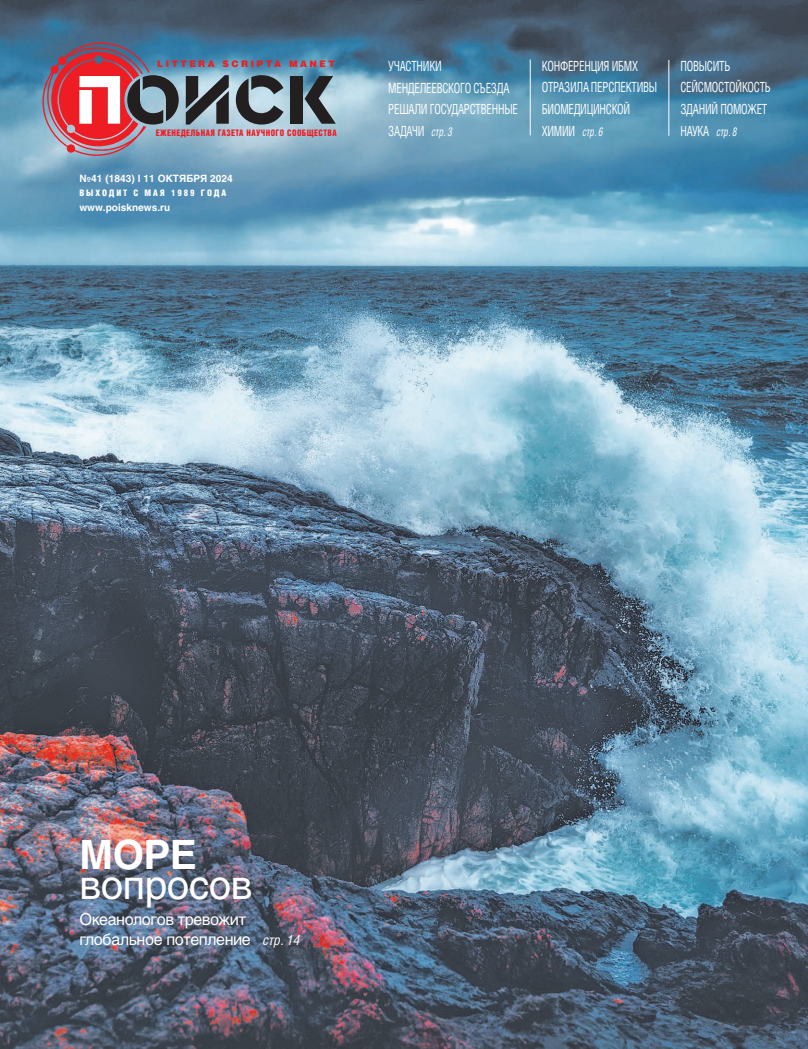
<style>
.page{position:relative;width:808px;height:1049px;background:#fff}
.page>*{position:absolute;margin:0;border:0;box-sizing:border-box;transform-origin:0 0}
.t1{font:40px "Helios C";letter-spacing:-.01em;color:#fff}
.t2{font:700 40px "Helios C";color:#fff}
.t3{font:16.1px/20.1px "Helios C";letter-spacing:-.025em;color:#fff}
.t4{font:14px/21.7px "Helios Cond C";letter-spacing:-.02em;color:#fff;scale:.8 1}
.t5{font:700 10px "Helios C";letter-spacing:.005em;color:#fff}
.t6{font:9px "Helios Cond Black C";letter-spacing:.05em;color:#ee1d23;scale:.9 1}
.t7{font:9px "Helios Cond Black C";letter-spacing:.21em;color:#fff}
.t8{font:9px "Helios Black C";letter-spacing:.27em;color:#ee1d23}
.s1{font-style:italic;font-size:12px}
.s2{font-family:"Helios Cond C";font-style:italic;font-size:14px}
</style>
<div class="page">
<img style="left:0;top:0;width:808px;height:1049px">
<svg style="left:42px;top:42px;width:137px;height:114px;background:#a1707f"></svg>
<svg style="left:186px;top:75px;width:43px;height:50px;background:#5c656b"></svg>
<svg style="left:236px;top:75px;width:47px;height:50px;background:#6e7c83"></svg>
<div style="left:290px;top:76px;width:13px;height:48px;background:#231f20"></div>
<svg style="left:305px;top:76px;width:31px;height:48px"></svg>
<hr style="left:530px;top:59px;width:1px;height:76px;background:#fff">
<hr style="left:668px;top:60px;width:1px;height:76px;background:#fff">
<p class="t8" style="left:157px;top:58px;width:179px">LITTERA SCRIPTA MANET</p>
<p class="t6" style="left:156px;top:128px;width:202px">ЕЖЕНЕДЕЛЬНАЯ ГАЗЕТА НАУЧНОГО СООБЩЕСТВА</p>
<p class="t5" style="left:79px;top:172px;width:155px">№41 (1843) I 11 ОКТЯБРЯ 2024</p>
<p class="t7" style="left:79px;top:188px;width:148px">ВЫХОДИТ С МАЯ 1989 ГОДА</p>
<p class="t5" style="left:79px;top:201px;width:92px">www.poisknews.ru</p>
<p class="t4" style="left:388px;top:55px;width:164px">УЧАСТНИКИ<br>МЕНДЕЛЕЕВСКОГО СЪЕЗДА<br>РЕШАЛИ ГОСУДАРСТВЕННЫЕ<br>ЗАДАЧИ <span class="s1">стр. 3</span></p>
<p class="t4" style="left:542px;top:55px;width:146px">КОНФЕРЕНЦИЯ ИБМХ<br>ОТРАЗИЛА ПЕРСПЕКТИВЫ<br>БИОМЕДИЦИНСКОЙ<br>ХИМИИ <span class="s1">стр. 6</span></p>
<p class="t4" style="left:680px;top:55px;width:115px">ПОВЫСИТЬ<br>СЕЙСМОСТОЙКОСТЬ<br>ЗДАНИЙ ПОМОЖЕТ<br>НАУКА <span class="s1">стр. 8</span></p>
<h1 class="t2" style="left:79px;top:831px;width:119px">МОРЕ</h1>
<h1 class="t1" style="left:79px;top:861px;width:175px">вопросов</h1>
<p class="t3" style="left:79px;top:909px;width:222px">Океанологов тревожит глобальное потепление <span class="s2">стр. 14</span></p>
</div>
